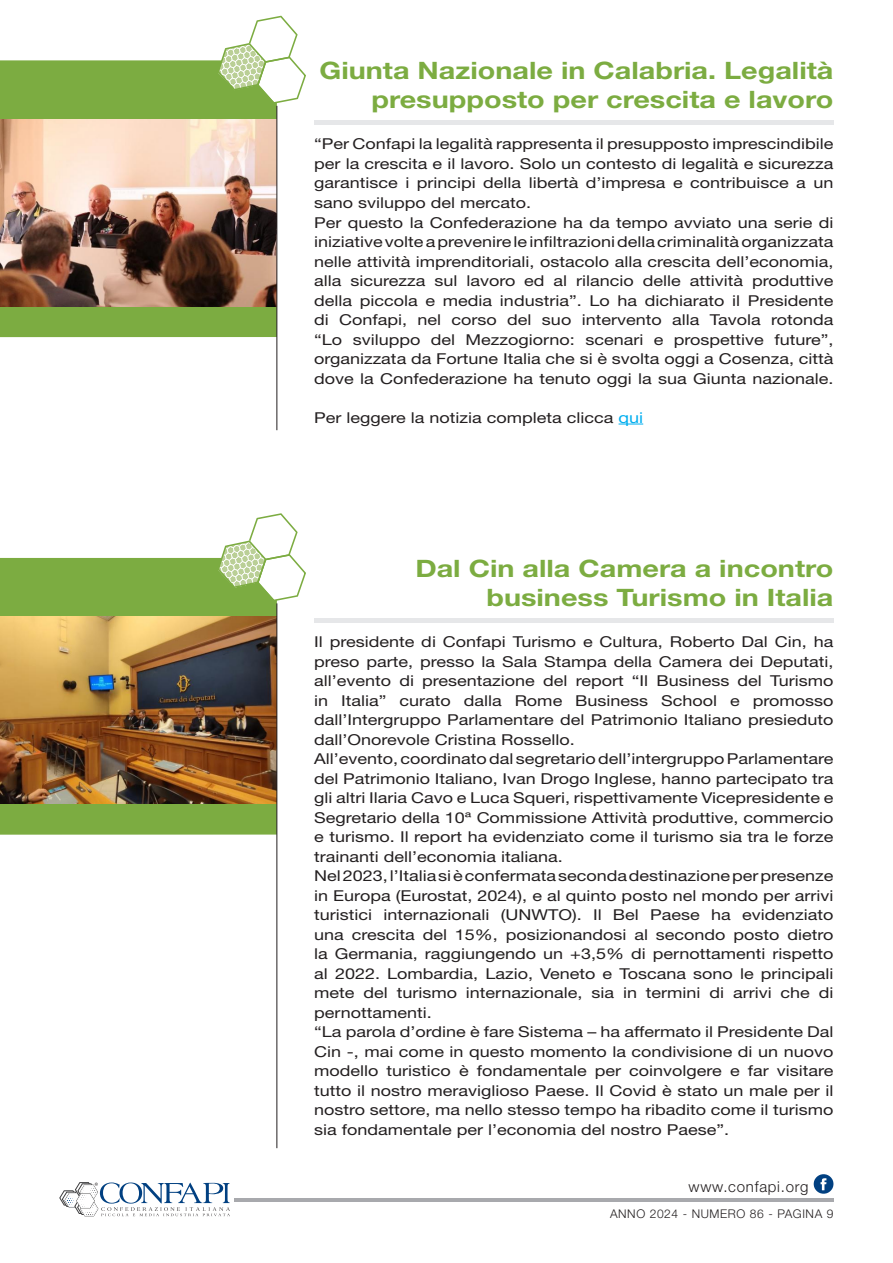
<style>
.page{position:relative;width:893px;height:1263px;background:#fff}
.page>*{position:absolute;margin:0;border:0;box-sizing:border-box;transform-origin:0 0}
.t1{font:700 24px/28.8px "Helvetica Neue";color:#7cac41;text-align:right;scale:1.2 1}
.t2{font:15px/19.5px "Helvetica Neue";color:#231f20;scale:1.2 1}
.t3{font:300 15px "Helvetica Neue";letter-spacing:.05em;color:#231f20}
.t4{font:300 12px "Helvetica Neue";letter-spacing:.05em;color:#231f20}
.s1{color:#00aeef}
</style>
<div class="page">
<hr style="left:234px;top:1198px;width:600px;height:3px;background:#a8a9ad">
<svg style="left:814px;top:1174px;width:19px;height:20px"></svg>
<svg style="left:59px;top:1182px;width:171px;height:35px"></svg>
<div style="left:0;top:60px;width:277px;height:277px;background:#7cac41"></div>
<hr style="left:314px;top:121px;width:519px;height:4px;background:#e6e7e9">
<svg style="left:619px;top:424px;width:24px;height:1px"></svg>
<svg style="left:217px;top:16px;width:89px;height:88px"></svg>
<img style="left:0;top:119px;width:277px;height:187px">
<hr style="left:277px;top:106px;width:1px;height:324px;background:#231f20">
<div style="left:0;top:558px;width:277px;height:277px;background:#7cac41"></div>
<hr style="left:314px;top:618px;width:519px;height:4px;background:#e6e7e9">
<svg style="left:217px;top:513px;width:89px;height:88px"></svg>
<img style="left:0;top:617px;width:277px;height:186px">
<hr style="left:277px;top:603px;width:1px;height:545px;background:#231f20">
<h1 class="t1" style="left:319px;top:56px;width:430px">Giunta Nazionale in Calabria. Legalità presupposto per crescita e lavoro</h1>
<p class="t2" style="left:314px;top:134px;width:434px">“Per Confapi la legalità rappresenta il presupposto imprescindibile per la crescita e il lavoro. Solo un contesto di legalità e sicurezza garantisce i principi della libertà d’impresa e contribuisce a un sano sviluppo del mercato.<br>Per questo la Confederazione ha da tempo avviato una serie di iniziative volte a prevenire le infiltrazioni della criminalità organizzata nelle attività imprenditoriali, ostacolo alla crescita dell’economia, alla sicurezza sul lavoro ed al rilancio delle attività produttive della piccola e media industria”. Lo ha dichiarato il Presidente di Confapi, nel corso del suo intervento alla Tavola rotonda “Lo sviluppo del Mezzogiorno: scenari e prospettive future”, organizzata da Fortune Italia che si è svolta oggi a Cosenza, città dove la Confederazione ha tenuto oggi la sua Giunta nazionale.</p>
<p class="t2" style="left:314px;top:407px;width:276px">Per leggere la notizia completa clicca <span class="s1">qui</span></p>
<h1 class="t1" style="left:415px;top:553px;width:350px">Dal Cin alla Camera a incontro business Turismo in Italia</h1>
<p class="t2" style="left:314px;top:632px;width:434px">Il presidente di Confapi Turismo e Cultura, Roberto Dal Cin, ha preso parte, presso la Sala Stampa della Camera dei Deputati, all’evento di presentazione del report “Il Business del Turismo in Italia” curato dalla Rome Business School e promosso dall’Intergruppo Parlamentare del Patrimonio Italiano presieduto dall’Onorevole Cristina Rossello.<br>All’evento, coordinato dal segretario dell’intergruppo Parlamentare del Patrimonio Italiano, Ivan Drogo Inglese, hanno partecipato tra gli altri Ilaria Cavo e Luca Squeri, rispettivamente Vicepresidente e Segretario della 10ª Commissione Attività produttive, commercio e turismo. Il report ha evidenziato come il turismo sia tra le forze trainanti dell’economia italiana.<br>Nel 2023, l’Italia si è confermata seconda destinazione per presenze in Europa (Eurostat, 2024), e al quinto posto nel mondo per arrivi turistici internazionali (UNWTO). Il Bel Paese ha evidenziato una crescita del 15%, posizionandosi al secondo posto dietro la Germania, raggiungendo un +3,5% di pernottamenti rispetto al 2022. Lombardia, Lazio, Veneto e Toscana sono le principali mete del turismo internazionale, sia in termini di arrivi che di pernottamenti.<br>“La parola d’ordine è fare Sistema – ha affermato il Presidente Dal Cin -, mai come in questo momento la condivisione di un nuovo modello turistico è fondamentale per coinvolgere e far visitare tutto il nostro meraviglioso Paese. Il Covid è stato un male per il nostro settore, ma nello stesso tempo ha ribadito come il turismo sia fondamentale per l’economia del nostro Paese”.</p>
<p class="t3" style="left:689px;top:1177px;width:122px">www.confapi.org</p>
<p class="t4" style="left:610px;top:1206px;width:225px">ANNO 2024 - NUMERO 86 - PAGINA 9</p>
</div>
